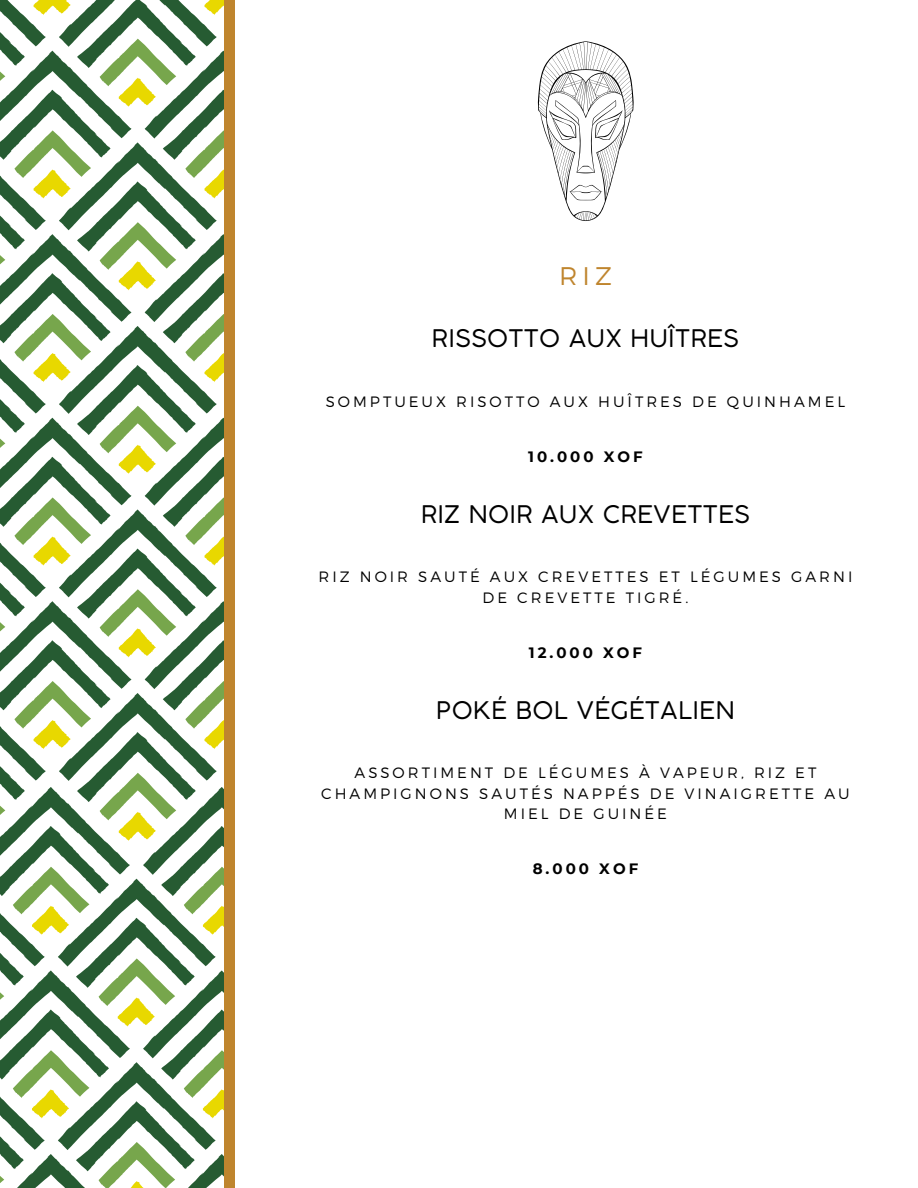
<style>
.page{position:relative;width:918px;height:1188px;background:#fff}
.page>*{position:absolute;margin:0;border:0;box-sizing:border-box;transform-origin:0 0}
.t1{font:300 25.5px "Montserrat";color:#bf852e}
.t2{font:24px "Coco Gothic";letter-spacing:.03em;color:#000}
.t3{font:300 15px/20.2px "Montserrat";letter-spacing:.2em;color:#000;text-align:center}
.t4{font:700 15px "Montserrat";letter-spacing:.2em;color:#000}
</style>
<div class="page">
<svg style="left:0;top:0;width:224px;height:1188px"></svg>
<div style="left:224px;top:0;width:10px;height:1188px;background:#bf852e"></div>
<svg style="left:538px;top:41px;width:96px;height:180px"></svg>
<h1 class="t1" style="left:559px;top:259px;width:54px">RIZ</h1>
<h2 class="t2" style="left:432px;top:329px;width:309px">RISSOTTO AUX HUÎTRES</h2>
<p class="t3" style="left:326px;top:391px;width:521px">SOMPTUEUX RISOTTO AUX HUÎTRES DE QUINHAMEL</p>
<p class="t4" style="left:528px;top:447px;width:116px">10.000 XOF</p>
<h2 class="t2" style="left:421px;top:505px;width:330px">RIZ NOIR AUX CREVETTES</h2>
<p class="t3" style="left:319px;top:566px;width:535px">RIZ NOIR SAUTÉ AUX CREVETTES ET LÉGUMES GARNI<br>DE CREVETTE TIGRÉ.</p>
<p class="t4" style="left:529px;top:643px;width:115px">12.000 XOF</p>
<h2 class="t2" style="left:436px;top:701px;width:300px">POKÉ BOL VÉGÉTALIEN</h2>
<p class="t3" style="left:321px;top:762px;width:530px">ASSORTIMENT DE LÉGUMES À VAPEUR, RIZ ET<br>CHAMPIGNONS SAUTÉS NAPPÉS DE VINAIGRETTE AU<br>MIEL DE GUINÉE</p>
<p class="t4" style="left:533px;top:859px;width:107px">8.000 XOF</p>
</div>
